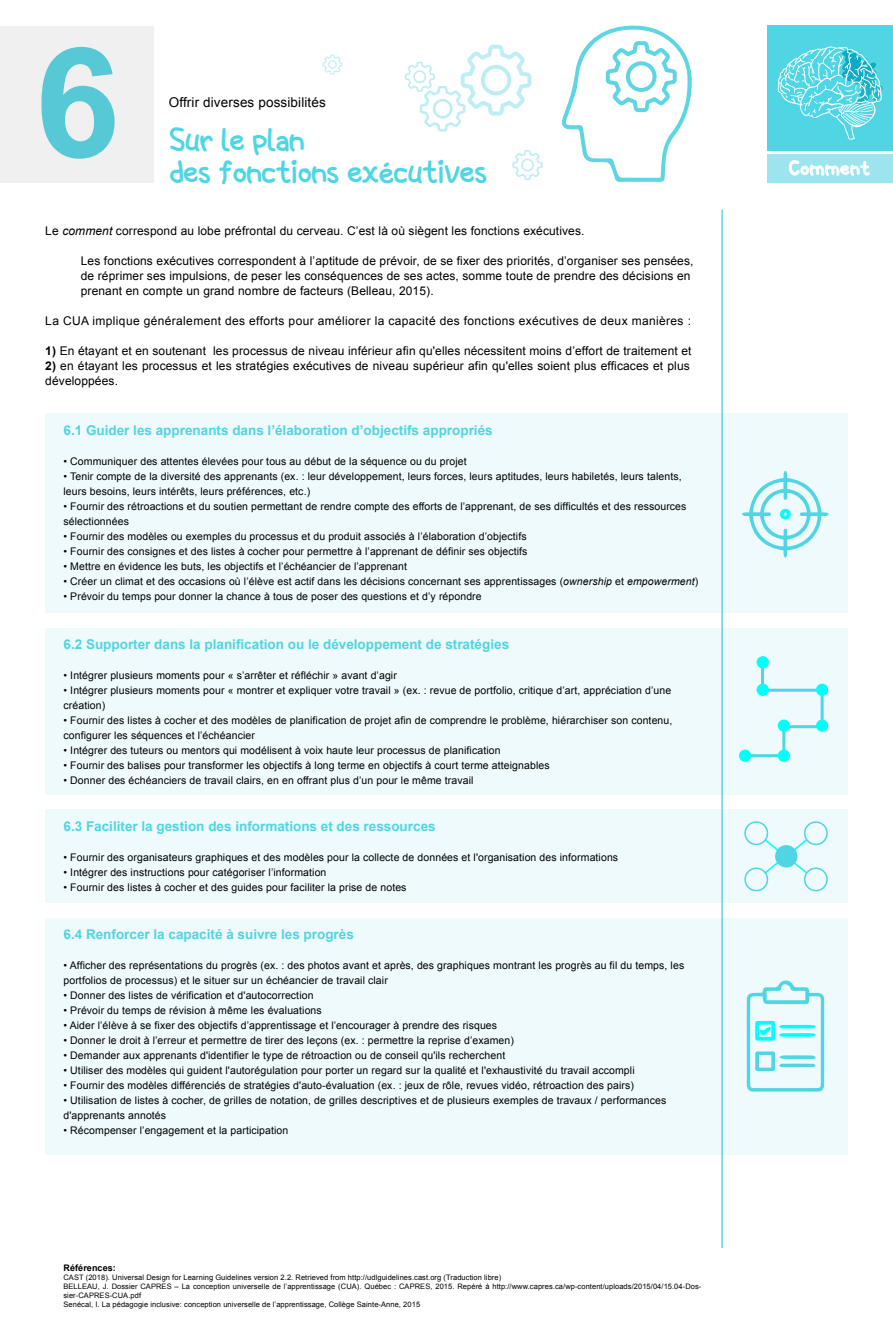
<style>
.page{position:relative;width:893px;height:1338px;background:#fff}
.page>*{position:absolute;margin:0;border:0;box-sizing:border-box;transform-origin:0 0}
.t1{font:700 153px "Arial";color:#5dd5e3}
.t2{font:34.5px/31.5px "Spacekids";color:#4fd5e3}
.t3{font:20.7px "Spacekids";letter-spacing:.05em;color:#fff}
.t4{font:700 13.5px "Arial";color:#4fd5e3}
.t5{font:13.5px "Arial";letter-spacing:.01em;color:#000}
.t6{font:12px/15px "Arial";letter-spacing:.01em;color:#000}
.t7{font:12px "Arial";letter-spacing:.03em;color:#000}
.t8{font:10.5px/15px "Arial";letter-spacing:.01em;color:#000}
.t9{font:700 9px "Arial";letter-spacing:.01em;color:#000}
.t10{font:7.5px/9px "Arial";letter-spacing:.01em;color:#000}
.s1{font-style:italic}
.s2{font-weight:700}
</style>
<div class="page">
<div style="left:767px;top:26px;width:126px;height:125px;background:#4fd5e3"></div>
<div style="left:767px;top:154px;width:126px;height:28px;background:#9de5ee"></div>
<hr style="left:721px;top:210px;width:2px;height:1038px;background:#5dd5e3">
<div style="left:45px;top:413px;width:803px;height:200px;background:#effafc"></div>
<div style="left:45px;top:918px;width:803px;height:236px;background:#effafc"></div>
<div style="left:45px;top:628px;width:803px;height:166px;background:#effafc"></div>
<div style="left:45px;top:809px;width:803px;height:94px;background:#effafc"></div>
<svg style="left:777px;top:46px;width:106px;height:94px"></svg>
<svg style="left:856px;top:113px;width:15px;height:5px"></svg>
<svg style="left:851px;top:112px;width:17px;height:8px"></svg>
<svg style="left:849px;top:112px;width:17px;height:11px"></svg>
<svg style="left:844px;top:113px;width:18px;height:13px"></svg>
<svg style="left:843px;top:114px;width:15px;height:11px"></svg>
<svg style="left:561px;top:25px;width:131px;height:157px"></svg>
<div style="left:0;top:26px;width:154px;height:156px;background:#f0f0f0"></div>
<svg style="left:405px;top:45px;width:126px;height:87px"></svg>
<svg style="left:512px;top:150px;width:31px;height:30px"></svg>
<svg style="left:322px;top:55px;width:20px;height:19px"></svg>
<svg style="left:789px;top:160px;width:81px;height:16px"></svg>
<svg style="left:742px;top:471px;width:87px;height:86px"></svg>
<svg style="left:750px;top:660px;width:75px;height:99px"></svg>
<div style="left:757px;top:656px;width:12px;height:12px;background:#0ff;border-radius:50%"></div>
<div style="left:757px;top:684px;width:12px;height:12px;background:#0ff;border-radius:50%"></div>
<div style="left:816px;top:684px;width:12px;height:12px;background:#0ff;border-radius:50%"></div>
<div style="left:816px;top:719px;width:12px;height:13px;background:#0ff;border-radius:50%"></div>
<div style="left:778px;top:719px;width:12px;height:13px;background:#0ff;border-radius:50%"></div>
<div style="left:778px;top:749px;width:12px;height:13px;background:#0ff;border-radius:50%"></div>
<div style="left:739px;top:749px;width:12px;height:13px;background:#0ff;border-radius:50%"></div>
<svg style="left:763px;top:837px;width:46px;height:38px"></svg>
<div style="left:775px;top:845px;width:22px;height:22px;background:#4fd5e3;border-radius:50%"></div>
<svg style="left:747px;top:980px;width:77px;height:111px"></svg>
<div style="left:804px;top:821px;width:24px;height:24px;border:2px solid #4fd5e3;border-radius:50%"></div>
<div style="left:804px;top:867px;width:24px;height:24px;border:2px solid #4fd5e3;border-radius:50%"></div>
<div style="left:744px;top:821px;width:24px;height:24px;border:2px solid #4fd5e3;border-radius:50%"></div>
<div style="left:744px;top:867px;width:24px;height:24px;border:2px solid #4fd5e3;border-radius:50%"></div>
<h1 class="t1" style="left:35px;top:2px;width:87px">6</h1>
<p class="t5" style="left:169px;top:94px;width:159px">Offrir diverses possibilités</p>
<h2 class="t2" style="left:169px;top:123px;width:320px">Sur le plan<br>des fonctions exécutives</h2>
<p class="t6" style="left:45px;top:224px;width:541px">Le <span class="s1">comment</span> correspond au lobe préfrontal du cerveau. C’est là où siègent les fonctions exécutives.</p>
<p class="t6" style="left:81px;top:254px;width:614px">Les fonctions exécutives correspondent à l’aptitude de prévoir, de se fixer des priorités, d’organiser ses pensées, de réprimer ses impulsions, de peser les conséquences de ses actes, somme toute de prendre des décisions en prenant en compte un grand nombre de facteurs (Belleau, 2015).</p>
<p class="t7" style="left:45px;top:313px;width:647px">La CUA implique généralement des efforts pour améliorer la capacité des fonctions exécutives de deux manières :</p>
<p class="t6" style="left:45px;top:344px;width:648px"><span class="s2">1)</span> En étayant et en soutenant les processus de niveau inférieur afin qu'elles nécessitent moins d’effort de traitement et</p>
<p class="t6" style="left:45px;top:359px;width:646px"><span class="s2">2)</span> en étayant les processus et les stratégies exécutives de niveau supérieur afin qu'elles soient plus efficaces et plus développées.</p>
<p class="t4" style="left:64px;top:421px;width:431px">6.1 Guider les apprenants dans l’élaboration d’objectifs appropriés</p>
<p class="t8" style="left:64px;top:454px;width:405px">• Communiquer des attentes élevées pour tous au début de la séquence ou du projet</p>
<p class="t8" style="left:64px;top:469px;width:620px">• Tenir compte de la diversité des apprenants (ex. : leur développement, leurs forces, leurs aptitudes, leurs habiletés, leurs talents, leurs besoins, leurs intérêts, leurs préférences, etc.)</p>
<p class="t8" style="left:64px;top:499px;width:624px">• Fournir des rétroactions et du soutien permettant de rendre compte des efforts de l’apprenant, de ses difficultés et des ressources sélectionnées</p>
<p class="t8" style="left:64px;top:529px;width:465px">• Fournir des modèles ou exemples du processus et du produit associés à l’élaboration d’objectifs</p>
<p class="t8" style="left:64px;top:544px;width:466px">• Fournir des consignes et des listes à cocher pour permettre à l’apprenant de définir ses objectifs</p>
<p class="t8" style="left:64px;top:559px;width:345px">• Mettre en évidence les buts, les objectifs et l’échéancier de l’apprenant</p>
<p class="t8" style="left:64px;top:574px;width:636px">• Créer un climat et des occasions où l’élève est actif dans les décisions concernant ses apprentissages (<span class="s1">ownership</span> et <span class="s1">empowerment</span>)</p>
<p class="t8" style="left:64px;top:589px;width:420px">• Prévoir du temps pour donner la chance à tous de poser des questions et d’y répondre</p>
<p class="t4" style="left:64px;top:635px;width:447px">6.2 Supporter dans la planification ou le développement de stratégies</p>
<p class="t8" style="left:64px;top:668px;width:335px">• Intégrer plusieurs moments pour « s’arrêter et réfléchir » avant d’agir</p>
<p class="t8" style="left:64px;top:683px;width:609px">• Intégrer plusieurs moments pour « montrer et expliquer votre travail » (ex. : revue de portfolio, critique d’art, appréciation d’une création)</p>
<p class="t8" style="left:64px;top:713px;width:610px">• Fournir des listes à cocher et des modèles de planification de projet afin de comprendre le problème, hiérarchiser son contenu, configurer les séquences et l’échéancier</p>
<p class="t8" style="left:64px;top:743px;width:439px">• Intégrer des tuteurs ou mentors qui modélisent à voix haute leur processus de planification</p>
<p class="t8" style="left:64px;top:758px;width:488px">• Fournir des balises pour transformer les objectifs à long terme en objectifs à court terme atteignables</p>
<p class="t8" style="left:64px;top:773px;width:412px">• Donner des échéanciers de travail clairs, en en offrant plus d’un pour le même travail</p>
<p class="t4" style="left:64px;top:817px;width:374px">6.3 Faciliter la gestion des informations et des ressources</p>
<p class="t8" style="left:64px;top:849px;width:556px">• Fournir des organisateurs graphiques et des modèles pour la collecte de données et l'organisation des informations</p>
<p class="t8" style="left:64px;top:864px;width:264px">• Intégrer des instructions pour catégoriser l’information</p>
<p class="t8" style="left:64px;top:879px;width:345px">• Fournir des listes à cocher et des guides pour faciliter la prise de notes</p>
<p class="t4" style="left:64px;top:925px;width:292px">6.4 Renforcer la capacité à suivre les progrès</p>
<p class="t8" style="left:64px;top:958px;width:622px">• Afficher des représentations du progrès (ex. : des photos avant et après, des graphiques montrant les progrès au fil du temps, les portfolios de processus) et le situer sur un échéancier de travail clair</p>
<p class="t8" style="left:64px;top:988px;width:252px">• Donner des listes de vérification et d'autocorrection</p>
<p class="t8" style="left:64px;top:1003px;width:260px">• Prévoir du temps de révision à même les évaluations</p>
<p class="t8" style="left:64px;top:1018px;width:435px">• Aider l’élève à se fixer des objectifs d’apprentissage et l’encourager à prendre des risques</p>
<p class="t8" style="left:64px;top:1033px;width:452px">• Donner le droit à l’erreur et permettre de tirer des leçons (ex. : permettre la reprise d’examen)</p>
<p class="t8" style="left:64px;top:1048px;width:443px">• Demander aux apprenants d'identifier le type de rétroaction ou de conseil qu'ils recherchent</p>
<p class="t8" style="left:64px;top:1063px;width:573px">• Utiliser des modèles qui guident l'autorégulation pour porter un regard sur la qualité et l'exhaustivité du travail accompli</p>
<p class="t8" style="left:64px;top:1078px;width:572px">• Fournir des modèles différenciés de stratégies d'auto-évaluation (ex. : jeux de rôle, revues vidéo, rétroaction des pairs)</p>
<p class="t8" style="left:64px;top:1093px;width:604px">• Utilisation de listes à cocher, de grilles de notation, de grilles descriptives et de plusieurs exemples de travaux / performances d'apprenants annotés</p>
<p class="t8" style="left:64px;top:1123px;width:226px">• Récompenser l’engagement et la participation</p>
<p class="t9" style="left:64px;top:1261px;width:54px">Références:</p>
<p class="t10" style="left:64px;top:1272px;width:639px">CAST (2018). Universal Design for Learning Guidelines version 2.2. Retrieved from http://udlguidelines.cast.org (Traduction libre)<br>BELLEAU, J. Dossier CAPRES – La conception universelle de l’apprentissage (CUA). Québec : CAPRES, 2015. Repéré à http://www.capres.ca/wp-content/uploads/2015/04/15.04-Dos&shy;sier-CAPRES-CUA.pdf<br>Senécal, I. La pédagogie inclusive: conception universelle de l’apprentissage, Collège Sainte-Anne, 2015</p>
<h3 class="t3" style="left:788px;top:157px;width:82px">Comment</h3>
</div>
